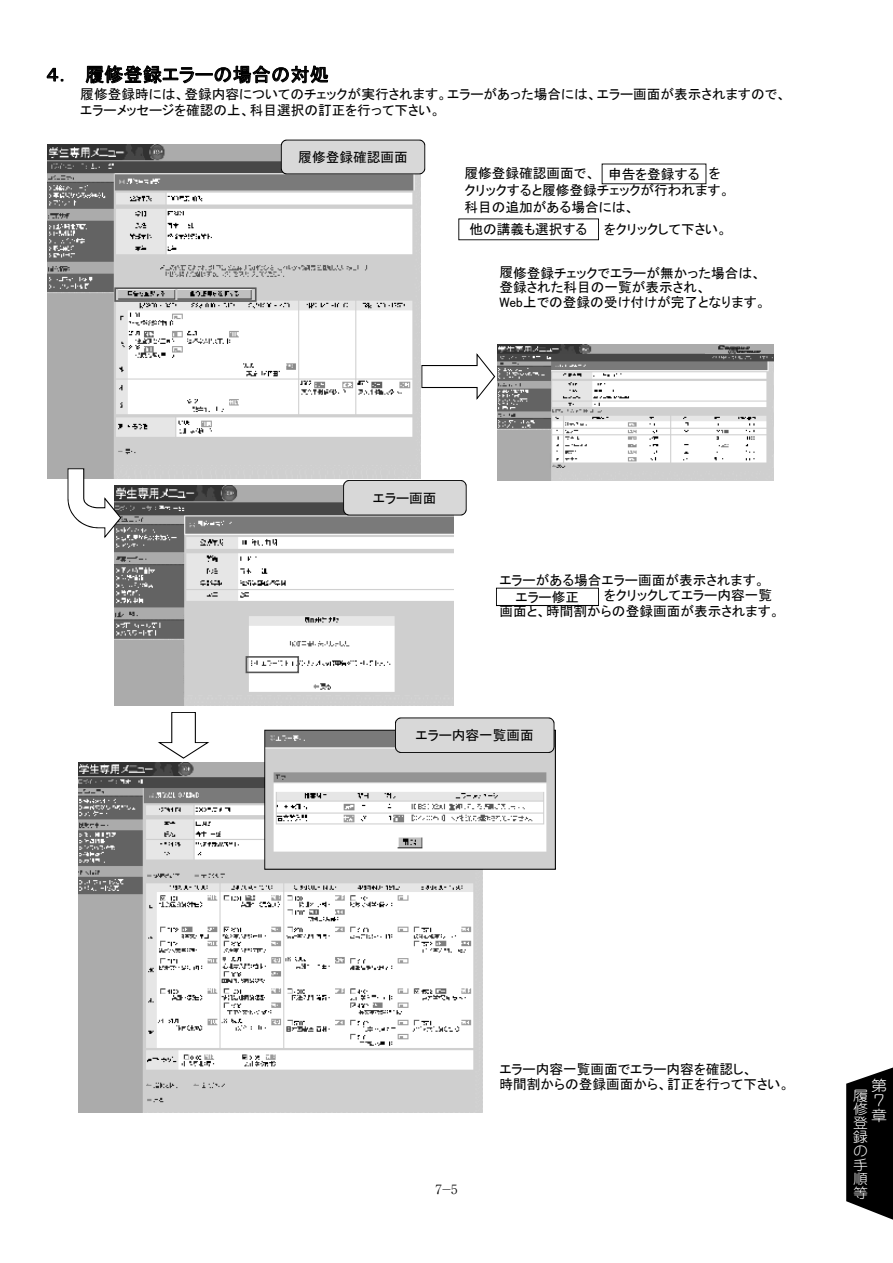
<style>
.page{position:relative;width:893px;height:1263px;background:#fff}
.page>*{position:absolute;margin:0;border:0;box-sizing:border-box;transform-origin:0 0}
.t1{font:19.05px "MS P Gothic";letter-spacing:.01em;color:#000}
.t2{font:300 14.85px/14.9px "Jun 101 Pro";color:#fff;scale:1.08 1}
.t3{font:300 13.8px/13.8px "Jun 101 Pro";color:#fff;text-align:justify;scale:1.08 1}
.t4{font:13.65px/14.5px "MS P Gothic";color:#000}
.t5{font:13.65px "MS P Mincho";color:#000}
.t6{font:300 12.75px "Ryumin Pro";color:#000}
</style>
<div class="page">
<svg style="left:47px;top:68px;width:16px;height:13px"></svg>
<svg style="left:86px;top:65px;width:242px;height:19px"></svg>
<img style="left:47px;top:144px;width:374px;height:335px">
<img style="left:114px;top:486px;width:340px;height:220px">
<img style="left:78px;top:763px;width:404px;height:349px">
<svg style="left:68px;top:468px;width:53px;height:70px"></svg>
<svg style="left:281px;top:140px;width:144px;height:34px;background:#cecece"></svg>
<svg style="left:343px;top:480px;width:124px;height:35px;background:#ccc"></svg>
<svg style="left:114px;top:287px;width:143px;height:15px;background:#919191"></svg>
<svg style="left:158px;top:712px;width:51px;height:47px"></svg>
<svg style="left:264px;top:717px;width:292px;height:153px"></svg>
<svg style="left:246px;top:656px;width:53px;height:17px"></svg>
<svg style="left:602px;top:164px;width:104px;height:20px"></svg>
<svg style="left:458px;top:218px;width:141px;height:22px"></svg>
<img style="left:497px;top:345px;width:276px;height:135px">
<img style="left:706px;top:346px;width:67px;height:7px">
<svg style="left:421px;top:353px;width:74px;height:47px"></svg>
<svg style="left:496px;top:588px;width:103px;height:18px"></svg>
<svg style="left:846px;top:1067px;width:47px;height:153px;background:#1f1f1f"></svg>
<h1 class="t1" style="left:46px;top:65px;width:284px">４．　履修登録エラーの場合の対処</h1>
<p class="t4" style="left:80px;top:86px;width:707px;line-height:16.5px">履修登録時には、登録内容についてのチェックが実行されます。エラーがあった場合には、エラー画面が表示されますので、エラーメッセージを確認の上、科目選択の訂正を行って下さい。</p>
<p class="t4" style="left:298px;top:150px;width:111px">履修登録確認画面</p>
<p class="t4" style="left:464px;top:166px;width:132px">履修登録確認画面で、</p>
<p class="t4" style="left:464px;top:164px;width:267px;line-height:17px;text-indent:244px">をクリックすると履修登録チェックが行われます。科目の追加がある場合には、</p>
<p class="t4" style="left:604px;top:222px;width:125px">をクリックして下さい。</p>
<p class="t4" style="left:499px;top:265px;width:268px">履修登録チェックでエラーが無かった場合は、登録された科目の一覧が表示され、<br>Web上での登録の受け付けが完了となります。</p>
<p class="t4" style="left:608px;top:167px;width:93px">申告を登録する</p>
<p class="t4" style="left:469px;top:222px;width:120px">他の講義も選択する</p>
<p class="t4" style="left:373px;top:490px;width:65px">エラー画面</p>
<p class="t4" style="left:499px;top:573px;width:267px">エラーがある場合エラー画面が表示されます。</p>
<p class="t4" style="left:604px;top:588px;width:169px">をクリックしてエラー内容一覧</p>
<p class="t4" style="left:499px;top:604px;width:282px">画面と、時間割からの登録画面が表示されます。</p>
<p class="t4" style="left:515px;top:589px;width:65px">エラー修正</p>
<p class="t4" style="left:415px;top:728px;width:120px">エラー内容一覧画面</p>
<p class="t6" style="left:435px;top:1180px;width:24px">7-5</p>
<p class="t5" style="left:433px;top:1183px;width:30px">７－5</p>
<p class="t4" style="left:499px;top:1062px;width:292px">エラー内容一覧画面でエラー内容を確認し、<br>時間割からの登録画面から、訂正を行って下さい。</p>
<p class="t2" style="left:871px;top:1077px;width:16px">第<br>７章</p>
<p class="t3" style="left:853px;top:1087px;width:15px">履修登録の手順等</p>
</div>
